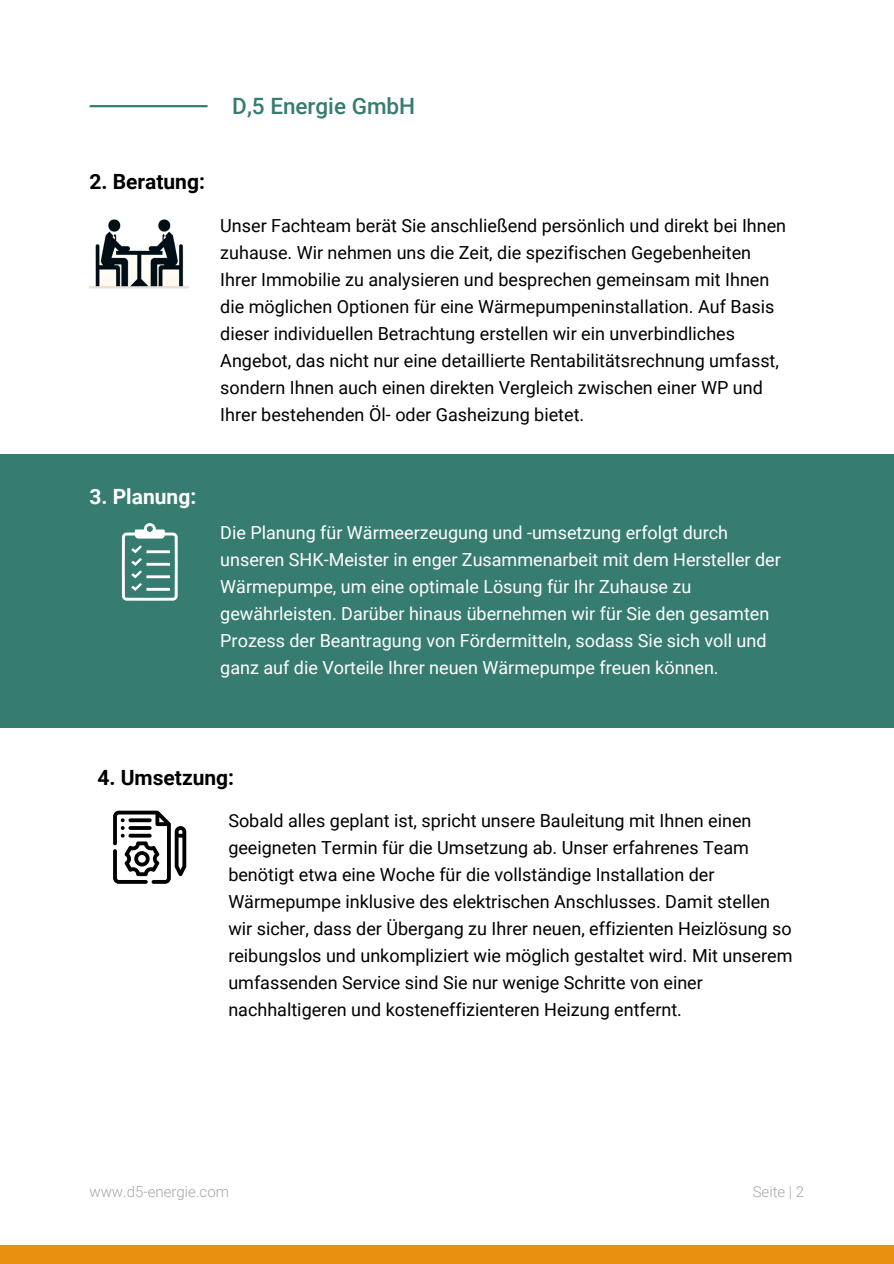
<style>
.page{position:relative;width:894px;height:1264px;background:#fff}
.page>*{position:absolute;margin:0;border:0;box-sizing:border-box;transform-origin:0 0}
.t1{font:500 22.5px "Roboto";color:#377c70}
.t2{font:700 21px "Roboto";color:#000}
.t3{font:700 21px "Roboto";color:#fff}
.t4{font:18px/27px "Roboto";color:#000}
.t5{font:18px/27px "Roboto";color:#fff}
.t6{font:300 15px "Roboto";color:#a6a6a6}
</style>
<div class="page">
<div style="left:0;top:1244px;width:893px;height:19px;background:#ea9010"></div>
<hr style="left:90px;top:105px;width:117px;height:2px;background:#377c70">
<img style="left:88px;top:219px;width:101px;height:70px">
<div style="left:0;top:454px;width:893px;height:274px;background:#377c70"></div>
<svg style="left:122px;top:523px;width:56px;height:77px"></svg>
<svg style="left:113px;top:810px;width:73px;height:73px"></svg>
<svg style="left:128px;top:833px;width:23px;height:4px"></svg>
<p class="t1" style="left:232px;top:93px;width:184px">D,5 Energie GmbH</p>
<p class="t2" style="left:89px;top:170px;width:117px">2. Beratung:</p>
<p class="t4" style="left:220px;top:212px;width:567px">Unser Fachteam berät Sie anschließend persönlich und direkt bei Ihnen zuhause. Wir nehmen uns die Zeit, die spezifischen Gegebenheiten Ihrer Immobilie zu analysieren und besprechen gemeinsam mit Ihnen die möglichen Optionen für eine Wärmepumpeninstallation. Auf Basis dieser individuellen Betrachtung erstellen wir ein unverbindliches Angebot, das nicht nur eine detaillierte Rentabilitätsrechnung umfasst, sondern Ihnen auch einen direkten Vergleich zwischen einer WP und Ihrer bestehenden Öl- oder Gasheizung bietet.</p>
<p class="t3" style="left:89px;top:484px;width:108px">3. Planung:</p>
<p class="t5" style="left:220px;top:519px;width:562px">Die Planung für Wärmeerzeugung und -umsetzung erfolgt durch unseren SHK-Meister in enger Zusammenarbeit mit dem Hersteller der Wärmepumpe, um eine optimale Lösung für Ihr Zuhause zu gewährleisten. Darüber hinaus übernehmen wir für Sie den gesamten Prozess der Beantragung von Fördermitteln, sodass Sie sich voll und ganz auf die Vorteile Ihrer neuen Wärmepumpe freuen können.</p>
<p class="t2" style="left:97px;top:765px;width:138px">4. Umsetzung:</p>
<p class="t4" style="left:228px;top:807px;width:565px">Sobald alles geplant ist, spricht unsere Bauleitung mit Ihnen einen geeigneten Termin für die Umsetzung ab. Unser erfahrenes Team benötigt etwa eine Woche für die vollständige Installation der Wärmepumpe inklusive des elektrischen Anschlusses. Damit stellen wir sicher, dass der Übergang zu Ihrer neuen, effizienten Heizlösung so reibungslos und unkompliziert wie möglich gestaltet wird. Mit unserem umfassenden Service sind Sie nur wenige Schritte von einer nachhaltigeren und kosteneffizienteren Heizung entfernt.</p>
<p class="t6" style="left:89px;top:1183px;width:141px">www.d5-energie.com</p>
<p class="t6" style="left:752px;top:1183px;width:53px">Seite | 2</p>
</div>
